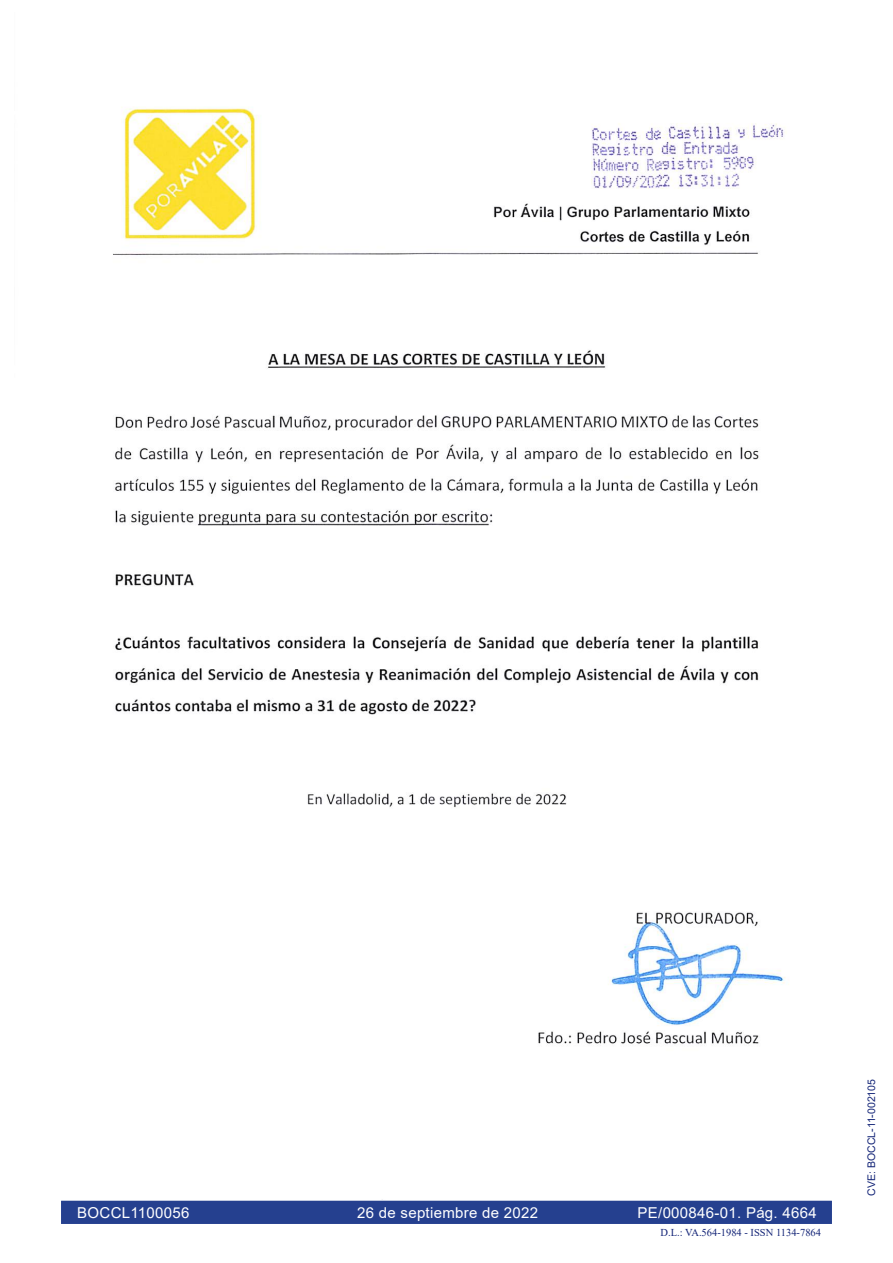
<style>
.page{position:relative;width:893px;height:1263px;background:#fff}
.page>*{position:absolute;margin:0;border:0;box-sizing:border-box;transform-origin:0 0}
.E_CVE{font:15px "Arial";letter-spacing:.02em;color:#fff}
.t1{font:10.5px "Times New Roman";color:#132477}
.t2{font:10.5px "Arial";color:#132477}
</style>
<div class="page">
<div style="left:60px;top:1200px;width:773px;height:25px;background:#25408f"></div>
<div style="left:60px;top:1199px;width:773px;height:26px;border:2px solid #fff"></div>
<img style="left:60px;top:108px;width:773px;height:1092px">
<p class="E_CVE" style="left:77px;top:1202px;width:114px">BOCCL1100056</p>
<p class="E_CVE" style="left:357px;top:1202px;width:183px">26 de septiembre de 2022</p>
<p class="E_CVE" style="left:638px;top:1202px;width:181px">PE/000846-01. Pág. 4664</p>
<p class="t1" style="left:661px;top:1225px;width:162px">D.L.: VA.564-1984 - ISSN 1134-7864</p>
<p class="t2" style="left:864px;top:1195px;width:118px;rotate:-90deg">CVE: BOCCL-11-002105</p>
</div>
